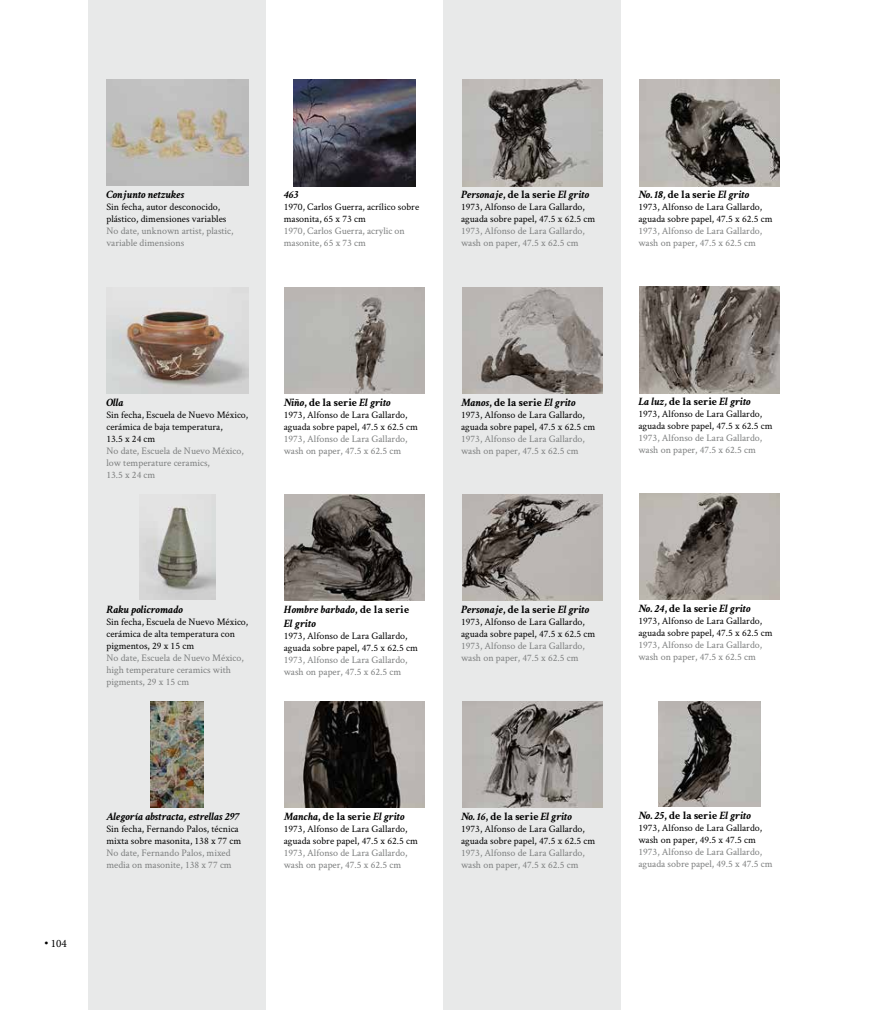
<style>
.page{position:relative;width:869px;height:1010px;background:#fff}
.page>*{position:absolute;margin:0;border:0;box-sizing:border-box;transform-origin:0 0}
.t1{font:italic 700 11.25px/13.5px "Crimson Text";color:#000}
.t2{font:11.25px "Minion Pro";color:#000}
.t3{font:10px/12px "Crimson Text";color:#000}
.t4{font:10px/12px "Crimson Text";color:#7d7f7f}
.s1{font-style:normal}
.s2{font-family:"Arial"}
</style>
<div class="page">
<div style="left:89px;top:0;width:177px;height:1010px;background:#e8e9e9"></div>
<div style="left:443px;top:0;width:177px;height:1010px;background:#e8e9e9"></div>
<img style="left:106px;top:80px;width:142px;height:105px">
<img style="left:106px;top:287px;width:142px;height:106px">
<img style="left:139px;top:494px;width:76px;height:106px">
<img style="left:151px;top:702px;width:53px;height:105px">
<img style="left:293px;top:80px;width:122px;height:106px">
<img style="left:284px;top:287px;width:140px;height:106px">
<img style="left:284px;top:494px;width:140px;height:107px">
<img style="left:284px;top:702px;width:140px;height:106px">
<img style="left:462px;top:80px;width:139px;height:106px">
<img style="left:462px;top:287px;width:139px;height:106px">
<img style="left:462px;top:494px;width:139px;height:106px">
<img style="left:462px;top:701px;width:139px;height:107px">
<img style="left:639px;top:80px;width:140px;height:106px">
<img style="left:639px;top:287px;width:140px;height:106px">
<img style="left:639px;top:494px;width:140px;height:106px">
<img style="left:658px;top:701px;width:101px;height:106px">
<p class="t1" style="left:106px;top:188px;width:79px">Conjunto netzukes</p>
<p class="t3" style="left:106px;top:201px;width:121px">Sin fecha, autor desconocido, plástico, dimensiones variables</p>
<p class="t4" style="left:106px;top:225px;width:129px">No date, unknown artist, plastic, variable dimensions</p>
<p class="t1" style="left:283px;top:188px;width:16px">463</p>
<p class="t3" style="left:283px;top:201px;width:137px">1970, Carlos Guerra, acrílico sobre masonita, 65 x 73 cm</p>
<p class="t4" style="left:283px;top:225px;width:123px">1970, Carlos Guerra, acrylic on masonite, 65 x 73 cm</p>
<p class="t1" style="left:461px;top:188px;width:129px">Personaje<span class="s1">, de la serie</span> El grito</p>
<p class="t3" style="left:461px;top:201px;width:135px">1973, Alfonso de Lara Gallardo, aguada sobre papel, 47.5 x 62.5 cm</p>
<p class="t4" style="left:461px;top:225px;width:125px">1973, Alfonso de Lara Gallardo, wash on paper, 47.5 x 62.5 cm</p>
<p class="t1" style="left:638px;top:188px;width:112px">No. 18, <span class="s1">de la serie</span> El grito</p>
<p class="t3" style="left:638px;top:201px;width:135px">1973, Alfonso de Lara Gallardo, aguada sobre papel, 47.5 x 62.5 cm</p>
<p class="t4" style="left:638px;top:225px;width:125px">1973, Alfonso de Lara Gallardo, wash on paper, 47.5 x 62.5 cm</p>
<p class="t1" style="left:106px;top:395px;width:19px">Olla</p>
<p class="t3" style="left:106px;top:408px;width:143px">Sin fecha, Escuela de Nuevo México, cerámica de baja temperatura,<br>13.5 x 24 cm</p>
<p class="t4" style="left:106px;top:444px;width:139px">No date, Escuela de Nuevo México, low temperature ceramics,<br>13.5 x 24 cm</p>
<p class="t1" style="left:283px;top:395px;width:108px">Niño<span class="s1">, de la serie</span> El grito</p>
<p class="t3" style="left:283px;top:408px;width:135px">1973, Alfonso de Lara Gallardo, aguada sobre papel, 47.5 x 62.5 cm</p>
<p class="t4" style="left:283px;top:432px;width:125px">1973, Alfonso de Lara Gallardo, wash on paper, 47.5 x 62.5 cm</p>
<p class="t1" style="left:461px;top:395px;width:116px">Manos<span class="s1">, de la serie</span> El grito</p>
<p class="t3" style="left:461px;top:408px;width:135px">1973, Alfonso de Lara Gallardo, aguada sobre papel, 47.5 x 62.5 cm</p>
<p class="t4" style="left:461px;top:432px;width:125px">1973, Alfonso de Lara Gallardo, wash on paper, 47.5 x 62.5 cm</p>
<p class="t1" style="left:638px;top:395px;width:114px">La luz, <span class="s1">de la serie</span> El grito</p>
<p class="t3" style="left:638px;top:408px;width:135px">1973, Alfonso de Lara Gallardo, aguada sobre papel, 47.5 x 62.5 cm</p>
<p class="t4" style="left:638px;top:432px;width:125px">1973, Alfonso de Lara Gallardo, wash on paper, 47.5 x 62.5 cm</p>
<p class="t1" style="left:106px;top:602px;width:78px">Raku policromado</p>
<p class="t3" style="left:106px;top:615px;width:143px">Sin fecha, Escuela de Nuevo México, cerámica de alta temperatura con pigmentos, 29 x 15 cm</p>
<p class="t4" style="left:106px;top:651px;width:139px">No date, Escuela de Nuevo México, high temperature ceramics with pigments, 29 x 15 cm</p>
<p class="t1" style="left:283px;top:602px;width:127px">Hombre barbado<span class="s1">, de la serie<br></span>El grito</p>
<p class="t3" style="left:283px;top:629px;width:135px">1973, Alfonso de Lara Gallardo, aguada sobre papel, 47.5 x 62.5 cm</p>
<p class="t4" style="left:283px;top:653px;width:125px">1973, Alfonso de Lara Gallardo, wash on paper, 47.5 x 62.5 cm</p>
<p class="t1" style="left:461px;top:602px;width:129px">Personaje<span class="s1">, de la serie</span> El grito</p>
<p class="t3" style="left:461px;top:615px;width:135px">1973, Alfonso de Lara Gallardo, aguada sobre papel, 47.5 x 62.5 cm</p>
<p class="t4" style="left:461px;top:639px;width:125px">1973, Alfonso de Lara Gallardo, wash on paper, 47.5 x 62.5 cm</p>
<p class="t1" style="left:638px;top:602px;width:114px">No. 24<span class="s1">, de la serie</span> El grito</p>
<p class="t3" style="left:638px;top:615px;width:135px">1973, Alfonso de Lara Gallardo, aguada sobre papel, 47.5 x 62.5 cm</p>
<p class="t4" style="left:638px;top:639px;width:125px">1973, Alfonso de Lara Gallardo, wash on paper, 47.5 x 62.5 cm</p>
<p class="t2" style="left:44px;top:936px;width:24px"><span class="s2">•</span> 104</p>
<p class="t1" style="left:106px;top:810px;width:135px">Alegoría abstracta, estrellas 297</p>
<p class="t3" style="left:106px;top:823px;width:136px">Sin fecha, Fernando Palos, técnica mixta sobre masonita, 138 x 77 cm</p>
<p class="t4" style="left:106px;top:847px;width:127px">No date, Fernando Palos, mixed media on masonite, 138 x 77 cm</p>
<p class="t1" style="left:283px;top:810px;width:122px">Mancha<span class="s1">, de la serie</span> El grito</p>
<p class="t3" style="left:283px;top:823px;width:135px">1973, Alfonso de Lara Gallardo, aguada sobre papel, 47.5 x 62.5 cm</p>
<p class="t4" style="left:283px;top:847px;width:125px">1973, Alfonso de Lara Gallardo, wash on paper, 47.5 x 62.5 cm</p>
<p class="t1" style="left:461px;top:809px;width:112px">No. 16<span class="s1">, de la serie</span> El grito</p>
<p class="t3" style="left:461px;top:822px;width:135px">1973, Alfonso de Lara Gallardo, aguada sobre papel, 47.5 x 62.5 cm</p>
<p class="t4" style="left:461px;top:846px;width:125px">1973, Alfonso de Lara Gallardo, wash on paper, 47.5 x 62.5 cm</p>
<p class="t1" style="left:638px;top:808px;width:114px">No. 25<span class="s1">, de la serie</span> El grito</p>
<p class="t3" style="left:638px;top:822px;width:125px">1973, Alfonso de Lara Gallardo, wash on paper, 49.5 x 47.5 cm</p>
<p class="t4" style="left:638px;top:846px;width:135px">1973, Alfonso de Lara Gallardo, aguada sobre papel, 49.5 x 47.5 cm</p>
</div>
